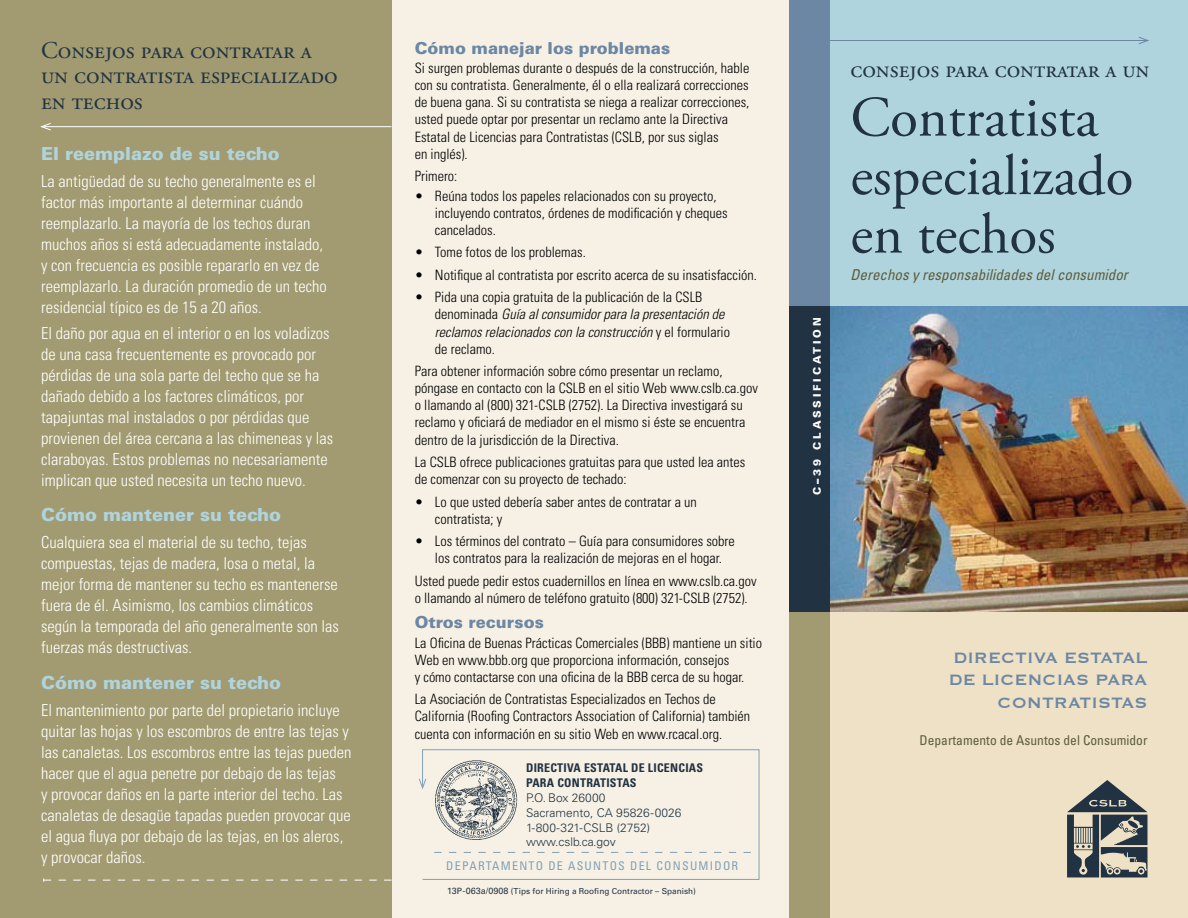
<style>
.page{position:relative;width:1188px;height:918px;background:#fff}
.page>*{position:absolute;margin:0;border:0;box-sizing:border-box;transform-origin:0 0}
.t1{font:57px/58.5px "Adobe Garamond Pro";color:#213342}
.t2{font:24px/25.5px "Adobe Garamond Pro";color:#213342}
.t3{font:19.5px/22.5px "Copperplate";color:#6c87a4;text-align:right}
.t4{font:900 18px "Univers";color:#afd4dd}
.t5{font:300 condensed 16.5px/21px "Univers";color:#fff}
.t6{font:900 16.5px "Univers";color:#6c87a4}
.t7{font:italic condensed 15px "Univers";color:#5e5d3d}
.t8{font:300 condensed 14.25px/17.1px "Univers";color:#000}
.t9{font:condensed 13.5px "Univers";color:#5e5d3d}
.t10{font:300 12px/14.7px "Univers";color:#213342}
.t11{font:700 condensed 12px "Univers";letter-spacing:.02em;color:#213342}
.t12{font:condensed 12px "Univers";letter-spacing:.105em;color:#80a1b6}
.t13{font:900 10.5px "Univers";letter-spacing:.27em;color:#fff}
.t14{font:8.25px "Univers";color:#213342}
.s1{font-style:italic}
.s2{font-size:9px}
.s3{font-size:8.7px}
.s4{font-style:inherit}
</style>
<div class="page">
<div style="left:392px;top:0;width:398px;height:918px;background:#f7f1e5"></div>
<div style="left:830px;top:0;width:358px;height:306px;background:#afd4dd"></div>
<img style="left:830px;top:306px;width:358px;height:306px">
<div style="left:830px;top:612px;width:358px;height:306px;background:#eee1c5"></div>
<div style="left:790px;top:0;width:40px;height:306px;background:#6c87a4"></div>
<div style="left:790px;top:306px;width:40px;height:306px;background:#213342"></div>
<div style="left:790px;top:612px;width:40px;height:306px;background:#a29b71"></div>
<svg style="left:1067px;top:780px;width:81px;height:97px"></svg>
<div style="left:0;top:0;width:392px;height:918px;background:#a29b71"></div>
<svg style="left:43px;top:878px;width:349px;height:4px"></svg>
<hr style="left:42px;top:126px;width:350px;height:1px;background:#fff">
<svg style="left:40px;top:123px;width:12px;height:8px"></svg>
<hr style="left:811px;top:40px;width:337px;height:1px;background:#6c87a4">
<svg style="left:1138px;top:37px;width:11px;height:7px"></svg>
<svg style="left:422px;top:749px;width:338px;height:131px"></svg>
<svg style="left:419px;top:778px;width:8px;height:12px"></svg>
<svg style="left:434px;top:852px;width:317px;height:1px"></svg>
<img style="left:435px;top:760px;width:83px;height:81px">
<h2 class="t2" style="left:41px;top:38px;width:298px">Consejos para contratar a un contratista especializado en techos</h2>
<p class="t4" style="left:41px;top:142px;width:240px">El reemplazo de su techo</p>
<p class="t5" style="left:41px;top:170px;width:287px">La antigüedad de su techo generalmente es el factor más importante al determinar cuándo reemplazarlo. La mayoría de los techos duran muchos años si está adecuadamente instalado, y con frecuencia es posible repararlo en vez de reemplazarlo. La duración promedio de un techo residencial típico es de 15 a 20 años.</p>
<p class="t5" style="left:41px;top:323px;width:294px">El daño por agua en el interior o en los voladizos de una casa frecuentemente es provocado por pérdidas de una sola parte del techo que se ha dañado debido a los factores climáticos, por tapajuntas mal instalados o por pérdidas que provienen del área cercana a las chimeneas y las claraboyas. Estos problemas no necesariamente implican que usted necesita un techo nuevo.</p>
<p class="t4" style="left:41px;top:504px;width:242px">Cómo mantener su techo</p>
<p class="t5" style="left:41px;top:532px;width:299px">Cualquiera sea el material de su techo, tejas compuestas, tejas de madera, losa o metal, la mejor forma de mantener su techo es mantenerse fuera de él. Asimismo, los cambios climáticos según la temporada del año generalmente son las fuerzas más destructivas.</p>
<p class="t4" style="left:41px;top:671px;width:242px">Cómo mantener su techo</p>
<p class="t5" style="left:41px;top:699px;width:312px">El mantenimiento por parte del propietario incluye quitar las hojas y los escombros de entre las tejas y las canaletas. Los escombros entre las tejas pueden hacer que el agua penetre por debajo de las tejas<br>y provocar daños en la parte interior del techo. Las canaletas de desagüe tapadas pueden provocar que el agua fluya por debajo de las tejas, en los aleros, y provocar daños.</p>
<p class="t6" style="left:415px;top:37px;width:257px">Cómo manejar los problemas</p>
<p class="t8" style="left:415px;top:60px;width:336px">Si surgen problemas durante o después de la construcción, hable con su contratista. Generalmente, él o ella realizará correcciones de buena gana. Si su contratista se niega a realizar correcciones, usted puede optar por presentar un reclamo ante la Directiva Estatal de Licencias para Contratistas (CSLB, por sus siglas<br>en inglés).</p>
<p class="t8" style="left:415px;top:168px;width:44px">Primero:</p>
<p class="t8" style="left:435px;top:187px;width:294px;text-indent:-20px">• Reúna todos los papeles relacionados con su proyecto, incluyendo contratos, órdenes de modificación y cheques cancelados.</p>
<p class="t8" style="left:415px;top:244px;width:173px">• Tome fotos de los problemas.</p>
<p class="t8" style="left:415px;top:266px;width:344px">• Notifique al contratista por escrito acerca de su insatisfacción.</p>
<p class="t8" style="left:435px;top:289px;width:297px;text-indent:-20px">• Pida una copia gratuita de la publicación de la CSLB denominada <span class="s1">Guía al consumidor para la presentación de reclamos relacionados con la construcción</span> y el formulario de reclamo.</p>
<p class="t8" style="left:415px;top:363px;width:345px">Para obtener información sobre cómo presentar un reclamo, póngase en contacto con la CSLB en el sitio Web www.cslb.ca.gov o llamando al (800) 321-CSLB (2752). La Directiva investigará su reclamo y oficiará de mediador en el mismo si éste se encuentra dentro de la jurisdicción de la Directiva.</p>
<p class="t8" style="left:415px;top:454px;width:332px">La CSLB ofrece publicaciones gratuitas para que usted lea antes de comenzar con su proyecto de techado:</p>
<p class="t8" style="left:435px;top:493px;width:263px;text-indent:-20px">• Lo que usted debería saber antes de contratar a un contratista; y</p>
<p class="t8" style="left:415px;top:533px;width:322px;text-align:center">• Los términos del contrato – Guía para consumidores sobre los contratos para la realización de mejoras en el hogar.</p>
<p class="t8" style="left:415px;top:572px;width:343px">Usted puede pedir estos cuadernillos en línea en www.cslb.ca.gov o llamando al número de teléfono gratuito (800) 321-CSLB (2752).</p>
<p class="t6" style="left:415px;top:612px;width:131px">Otros recursos</p>
<p class="t8" style="left:415px;top:634px;width:349px">La Oficina de Buenas Prácticas Comerciales (BBB) mantiene un sitio<br>Web en www.bbb.org que proporciona información, consejos<br>y cómo contactarse con una oficina de la BBB cerca de su hogar.</p>
<p class="t8" style="left:415px;top:691px;width:337px">La Asociación de Contratistas Especializados en Techos de<br>California (Roofing Contractors Association of California) también cuenta con información en su sitio Web en www.rcacal.org.</p>
<p class="t11" style="left:526px;top:760px;width:79px">DIRECTIVA ESTATA</p>
<p class="t11" style="left:623px;top:760px;width:82px">L DE LICENCIAS</p>
<p class="t11" style="left:526px;top:775px;width:61px">PARA CONTRATI</p>
<p class="t11" style="left:610px;top:775px;width:28px">STAS</p>
<p class="t10" style="left:526px;top:790px;width:157px">P.O. Box 26000<br>Sacramento, CA 95826-0026<br>1-800-321-CSLB (2752) www.cslb.ca.gov</p>
<p class="t12" style="left:446px;top:858px;width:294px">DEPARTAMENTO DE ASUNTOS DEL CONSUMIDOR</p>
<p class="t14" style="left:447px;top:886px;width:251px"><span class="s2">13</span><span class="s3">P</span><span class="s2">-063a/0908</span> (Tips for Hiring a Roofing Contractor – Spanish)</p>
<p class="t13" style="left:811px;top:495px;width:179px;rotate:-90deg">C<span class="s4">–</span>39 CLASSIFICATION</p>
<h2 class="t2" style="left:850px;top:58px;width:301px">consejos para contratar a un</h2>
<h1 class="t1" style="left:850px;top:90px;width:284px">Contratista especializado en techos</h1>
<p class="t7" style="left:850px;top:265px;width:279px">Derechos y responsabilidades del consumidor</p>
<h3 class="t3" style="left:949px;top:645px;width:200px">DIRECTIVA ESTATAL<br>DE LICENCIAS PARA<br>CONTRATISTAS</h3>
<p class="t9" style="left:920px;top:732px;width:229px">Departamento de Asuntos del Consumidor</p>
</div>
